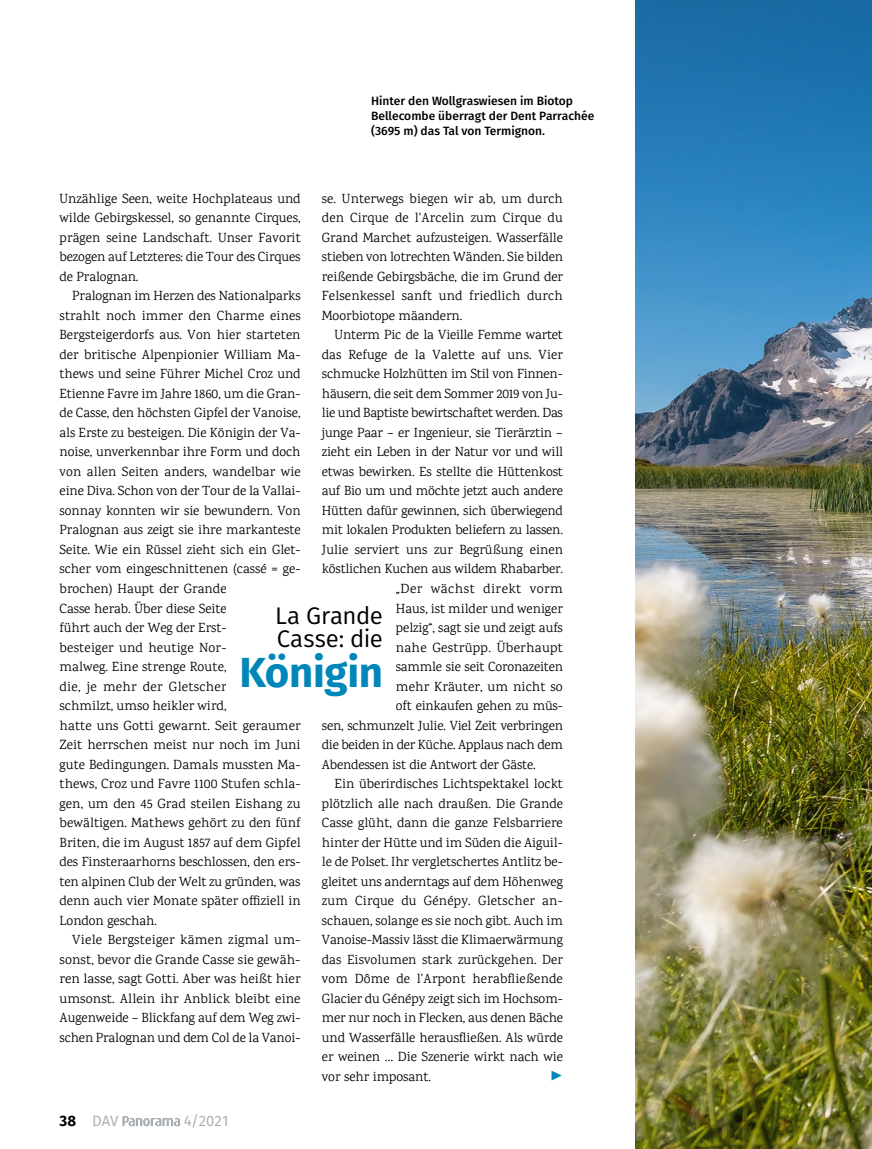
<style>
.page{position:relative;width:872px;height:1149px;background:#fff}
.page>*{position:absolute;margin:0;border:0;box-sizing:border-box;transform-origin:0 0}
.t1{font:700 42px "Fira Sans";letter-spacing:-.01em;color:#0086b8}
.t2{font:24px/22.5px "Fira Sans";letter-spacing:-.005em;color:#000}
.t3{font:21px "Minion Pro";color:#0086b8}
.t4{font:15px "Fira Sans";color:#a5acb0}
.t5{font:13.5px/19.5px "Karma";color:#000;text-align:justify}
.t6{font:13.5px "Karma";letter-spacing:.02em;color:#000}
.t7{font:13.5px "Karma";letter-spacing:.035em;color:#000}
.t8{font:500 12px/15px "Fira Sans";color:#000}
.s1{font-weight:700;color:#000}
</style>
<div class="page">
<img style="left:636px;top:0;width:236px;height:1148px">
<svg style="left:122px;top:1116px;width:58px;height:9px"></svg>
<p class="t8" style="left:371px;top:93px;width:225px">Hinter den Wollgraswiesen im Biotop<br>Bellecombe überragt der Dent Parrachée (3695 m) das Tal von Termignon.</p>
<p class="t5" style="left:60px;top:188px;width:243px">Unzählige Seen, weite Hochplateaus und wilde Gebirgskessel, so genannte Cirques, prägen seine Landschaft. Unser Favorit bezogen auf Letzteres: die Tour des Cirques de Pralognan.</p>
<p class="t5" style="left:60px;top:286px;width:243px;text-align:left;text-indent:13px">Pralognan im Herzen des Nationalparks strahlt noch immer den Charme eines Bergsteigerdorfs aus. Von hier starteten der britische Alpenpionier William Ma&shy;thews und seine Führer Michel Croz und Etienne Favre im Jahre 1860, um die Gran&shy;de Casse, den höchsten Gipfel der Vanoise, als Erste zu besteigen. Die Königin der Va&shy;noise, unverkennbar ihre Form und doch von allen Seiten anders, wandelbar wie eine Diva. Schon von der Tour de la Vallai&shy;sonnay konnten wir sie bewundern. Von Pralognan aus zeigt sie ihre markanteste Seite. Wie ein Rüssel zieht sich ein Glet&shy;scher vom eingeschnittenen (cassé = ge&shy;brochen) Haupt der Grande<br>Casse herab. Über diese Seite<br>führt auch der Weg der Erst-<br>besteiger und heutige Nor-<br>malweg. Eine strenge Route,<br>die, je mehr der Gletscher<br>schmilzt, umso heikler wird,<br>hatte uns Gotti gewarnt. Seit geraumer Zeit herrschen meist nur noch im Juni gute Bedingungen. Damals mussten Ma&shy;thews, Croz und Favre 1100 Stufen schla&shy;gen, um den 45 Grad steilen Eishang zu bewältigen. Mathews gehört zu den fünf Briten, die im August 1857 auf dem Gipfel des Finsteraarhorns beschlossen, den ers&shy;ten alpinen Club der Welt zu gründen, was denn auch vier Monate später offiziell in London geschah.</p>
<p class="t5" style="left:60px;top:929px;width:242px;text-indent:13px">Viele Bergsteiger kämen zigmal um&shy;sonst, bevor die Grande Casse sie gewäh&shy;ren lasse, sagt Gotti. Aber was heißt hier umsonst. Allein ihr Anblick bleibt eine Augenweide – Blickfang auf dem Weg zwi&shy;schen Pralognan und dem Col de la Vanoi-</p>
<p class="t5" style="left:322px;top:188px;width:243px">se. Unterwegs biegen wir ab, um durch den Cirque de l'Arcelin zum Cirque du Grand Marchet aufzusteigen. Wasserfälle stieben von lotrechten Wänden. Sie bilden reißende Gebirgsbäche, die im Grund der Felsenkessel sanft und friedlich durch Moorbiotope mäandern.</p>
<p class="t5" style="left:334px;top:325px;width:230px">Unterm Pic de la Vieille Femme wartet</p>
<p class="t5" style="left:322px;top:344px;width:242px">das Refuge de la Valette auf uns. Vier</p>
<p class="t5" style="left:322px;top:364px;width:242px">schmucke Holzhütten im Stil von Finnen-</p>
<p class="t5" style="left:322px;top:383px;width:242px">häusern, die seit dem Sommer 2019 von Ju-</p>
<p class="t5" style="left:322px;top:403px;width:242px">lie und Baptiste bewirtschaftet werden. Das</p>
<p class="t5" style="left:322px;top:422px;width:242px">junge Paar – er Ingenieur, sie Tierärztin –</p>
<p class="t5" style="left:322px;top:442px;width:242px">zieht ein Leben in der Natur vor und will</p>
<p class="t5" style="left:322px;top:461px;width:242px">etwas bewirken. Es stellte die Hüttenkost</p>
<p class="t5" style="left:322px;top:481px;width:242px">auf Bio um und möchte jetzt auch andere</p>
<p class="t5" style="left:322px;top:500px;width:242px">Hütten dafür gewinnen, sich überwiegend</p>
<p class="t5" style="left:322px;top:520px;width:242px">mit lokalen Produkten beliefern zu lassen.</p>
<p class="t5" style="left:322px;top:539px;width:242px">Julie serviert uns zur Begrüßung einen</p>
<p class="t5" style="left:322px;top:559px;width:242px">köstlichen Kuchen aus wildem Rhabarber.</p>
<p class="t7" style="left:396px;top:580px;width:169px">„Der wächst direkt vorm</p>
<p class="t5" style="left:396px;top:598px;width:169px">Haus, ist milder und weniger</p>
<p class="t5" style="left:396px;top:617px;width:169px">pelzig“, sagt sie und zeigt aufs</p>
<p class="t6" style="left:396px;top:638px;width:169px">nahe Gestrüpp. Überhaupt</p>
<p class="t5" style="left:396px;top:656px;width:168px">sammle sie seit Coronazeiten</p>
<p class="t5" style="left:396px;top:676px;width:168px">mehr Kräuter, um nicht so</p>
<p class="t5" style="left:396px;top:695px;width:168px">oft einkaufen gehen zu müs-</p>
<p class="t5" style="left:322px;top:715px;width:242px">sen, schmunzelt Julie. Viel Zeit verbringen</p>
<p class="t5" style="left:322px;top:734px;width:242px">die beiden in der Küche. Applaus nach dem</p>
<p class="t5" style="left:322px;top:754px;width:215px">Abendessen ist die Antwort der Gäste.</p>
<p class="t5" style="left:334px;top:773px;width:230px">Ein überirdisches Lichtspektakel lockt</p>
<p class="t5" style="left:322px;top:793px;width:242px">plötzlich alle nach draußen. Die Grande</p>
<p class="t5" style="left:322px;top:812px;width:242px">Casse glüht, dann die ganze Felsbarriere</p>
<p class="t5" style="left:322px;top:832px;width:242px">hinter der Hütte und im Süden die Aiguil-</p>
<p class="t5" style="left:322px;top:851px;width:242px">le de Polset. Ihr vergletschertes Antlitz be-</p>
<p class="t5" style="left:322px;top:871px;width:242px">gleitet uns anderntags auf dem Höhenweg</p>
<p class="t6" style="left:322px;top:892px;width:242px">zum Cirque du Génépy. Gletscher an-</p>
<p class="t5" style="left:322px;top:910px;width:242px">schauen, solange es sie noch gibt. Auch im</p>
<p class="t5" style="left:322px;top:929px;width:242px">Vanoise-Massiv lässt die Klimaerwärmung</p>
<p class="t5" style="left:322px;top:949px;width:243px">das Eisvolumen stark zurückgehen. Der</p>
<p class="t6" style="left:322px;top:970px;width:242px">vom Dôme de l'Arpont herabfließende</p>
<p class="t5" style="left:322px;top:988px;width:242px">Glacier du Génépy zeigt sich im Hochsom-</p>
<p class="t5" style="left:322px;top:1007px;width:243px">mer nur noch in Flecken, aus denen Bäche</p>
<p class="t5" style="left:322px;top:1027px;width:242px">und Wasserfälle herausfließen. Als würde</p>
<p class="t5" style="left:322px;top:1046px;width:242px">er weinen … Die Szenerie wirkt nach wie</p>
<p class="t5" style="left:322px;top:1066px;width:111px">vor sehr imposant.</p>
<h3 class="t3" style="left:550px;top:1059px;width:14px">▶</h3>
<h2 class="t2" style="left:275px;top:604px;width:109px">La Grande<br>Casse: die</h2>
<h1 class="t1" style="left:239px;top:637px;width:145px">Königin</h1>
<p class="t4" style="left:60px;top:1109px;width:60px"><span class="s1">38</span> DAV</p>
<p class="t4" style="left:184px;top:1109px;width:46px">4/2021</p>
</div>
